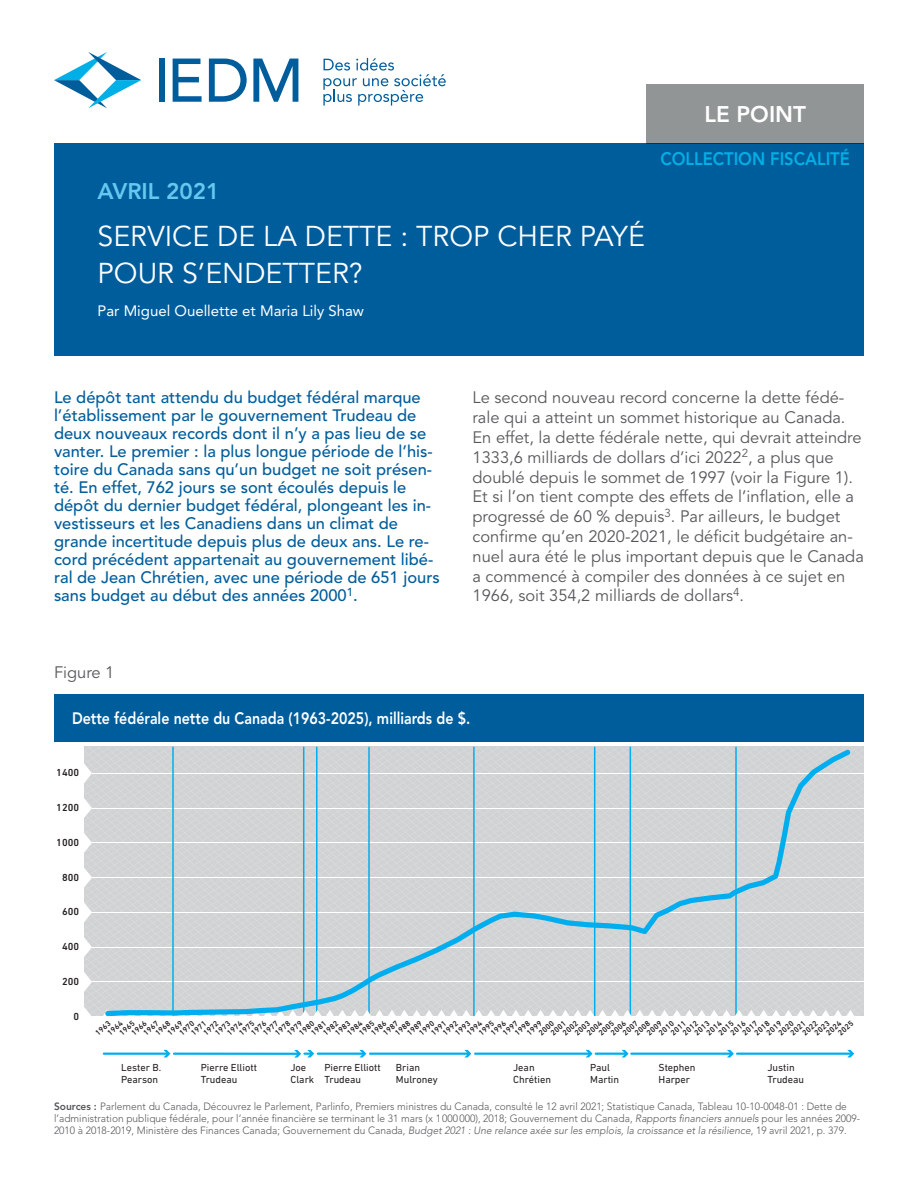
<style>
.page{position:relative;width:918px;height:1188px;background:#fff}
.page>*{position:absolute;margin:0;border:0;box-sizing:border-box;transform-origin:0 0}
.t1{font:28.5px/37.5px "Avenir LT Std";color:#fff}
.t2{font:800 22.5px "Avenir LT Std";color:#64c8ef}
.t3{font:800 22.5px "Avenir LT Std";color:#fff}
.t4{font:800 18px "Avenir LT Std";color:#00afe6;scale:.92 1}
.t5{font:500 16.5px/18px "Avenir LT Std";color:#005d9c}
.t6{font:16.5px/19.8px "Avenir LT Std";color:#57585a}
.t7{font:800 16.5px "Avenir LT Std";color:#fff;scale:.86 1}
.t8{font:15px "Avenir LT Std";color:#fff}
.t9{font:300 10.5px/12px "Avenir LT Std";color:#57585a}
.t10{font:10.35px/11.9px "DIN Next LT Pro";color:#231f20}
.t11{font:500 10.35px "DIN Next LT Pro";color:#231f20}
.t12{font:500 7.95px/7.6px "DIN Next LT Pro";color:#231f20}
.s1{font-weight:800}
.s2{font-style:italic}
</style>
<div class="page">
<div style="left:54px;top:144px;width:810px;height:212px;background:#005d9c"></div>
<svg style="left:323px;top:58px;width:123px;height:48px"></svg>
<div style="left:159px;top:59px;width:6px;height:43px;background:#005d9c"></div>
<svg style="left:173px;top:59px;width:29px;height:43px"></svg>
<svg style="left:209px;top:59px;width:38px;height:43px"></svg>
<svg style="left:253px;top:59px;width:45px;height:43px"></svg>
<svg style="left:54px;top:52px;width:87px;height:56px"></svg>
<div style="left:646px;top:84px;width:218px;height:60px;background:#929595"></div>
<svg style="left:84px;top:747px;width:780px;height:270px;background:#d8d9db"></svg>
<svg style="left:105px;top:749px;width:746px;height:267px;background:#ccd3d7"></svg>
<hr style="left:103px;top:1053px;width:66px;height:2px;background:#00aeef">
<svg style="left:163px;top:1050px;width:7px;height:7px"></svg>
<hr style="left:173px;top:1053px;width:127px;height:2px;background:#00aeef">
<svg style="left:294px;top:1050px;width:20px;height:8px"></svg>
<hr style="left:317px;top:1053px;width:48px;height:2px;background:#00aeef">
<svg style="left:359px;top:1050px;width:7px;height:7px"></svg>
<hr style="left:369px;top:1053px;width:101px;height:2px;background:#00aeef">
<svg style="left:464px;top:1050px;width:7px;height:7px"></svg>
<hr style="left:474px;top:1053px;width:117px;height:2px;background:#00aeef">
<svg style="left:586px;top:1050px;width:7px;height:7px"></svg>
<hr style="left:595px;top:1053px;width:32px;height:2px;background:#00aeef">
<svg style="left:622px;top:1050px;width:7px;height:7px"></svg>
<hr style="left:630px;top:1053px;width:102px;height:2px;background:#00aeef">
<svg style="left:727px;top:1050px;width:7px;height:7px"></svg>
<hr style="left:736px;top:1053px;width:117px;height:2px;background:#00aeef">
<svg style="left:847px;top:1050px;width:7px;height:7px"></svg>
<div style="left:54px;top:694px;width:810px;height:48px;background:#005d9c"></div>
<h2 class="t3" style="left:704px;top:101px;width:103px">LE POINT</h2>
<h2 class="t2" style="left:98px;top:178px;width:123px">AVRIL 2021</h2>
<h1 class="t1" style="left:98px;top:218px;width:549px">SERVICE DE LA DETTE : TROP CHER PAYÉ<br>POUR S’ENDETTER?</h1>
<p class="t8" style="left:98px;top:302px;width:268px">Par Miguel Ouellette et Maria Lily Shaw</p>
<p class="t4" style="left:660px;top:148px;width:207px">COLLECTION FISCALITÉ</p>
<p class="t5" style="left:54px;top:389px;width:387px">Le dépôt tant attendu du budget fédéral marque l’établissement par le gouvernement Trudeau de deux nouveaux records dont il n’y a pas lieu de se vanter. Le premier : la plus longue période de l’his&shy;toire du Canada sans qu’un budget ne soit présen&shy;té. En effet, 762 jours se sont écoulés depuis le dépôt du dernier budget fédéral, plongeant les in&shy;vestisseurs et les Canadiens dans un climat de grande incertitude depuis plus de deux ans. Le re&shy;cord précédent appartenait au gouvernement libé&shy;ral de Jean Chrétien, avec une période de 651 jours sans budget au début des années 2000<sup>1</sup>.</p>
<p class="t6" style="left:473px;top:388px;width:393px">Le second nouveau record concerne la dette fédé&shy;rale qui a atteint un sommet historique au Canada.<br>En effet, la dette fédérale nette, qui devrait atteindre 1333,6 milliards de dollars d’ici 2022<sup>2</sup>, a plus que doublé depuis le sommet de 1997 (voir la Figure 1).<br>Et si l’on tient compte des effets de l’inflation, elle a progressé de 60 % depuis<sup>3</sup>. Par ailleurs, le budget confirme qu’en 2020-2021, le déficit budgétaire an&shy;nuel aura été le plus important depuis que le Canada a commencé à compiler des données à ce sujet en 1966, soit 354,2 milliards de dollars<sup>4</sup>.</p>
<p class="t6" style="left:54px;top:663px;width:62px">Figure 1</p>
<p class="t7" style="left:72px;top:708px;width:465px">Dette fédérale nette du Canada (1963-2025), milliards de $.</p>
<p class="t11" style="left:56px;top:767px;width:24px">1400</p>
<p class="t11" style="left:56px;top:802px;width:24px">1200</p>
<p class="t11" style="left:56px;top:836px;width:24px">1000</p>
<p class="t11" style="left:62px;top:871px;width:19px">800</p>
<p class="t11" style="left:62px;top:906px;width:19px">600</p>
<p class="t11" style="left:62px;top:941px;width:19px">400</p>
<p class="t11" style="left:62px;top:975px;width:19px">200</p>
<p class="t11" style="left:73px;top:1010px;width:7px">0</p>
<p class="t12" style="left:94px;top:1031px;width:19px;rotate:-40deg">1963</p>
<p class="t12" style="left:118px;top:1031px;width:19px;rotate:-40deg">1965</p>
<p class="t12" style="left:154px;top:1031px;width:19px;rotate:-40deg">1968</p>
<p class="t12" style="left:190px;top:1031px;width:19px;rotate:-40deg">1971</p>
<p class="t12" style="left:226px;top:1031px;width:19px;rotate:-40deg">1974</p>
<p class="t12" style="left:262px;top:1031px;width:19px;rotate:-40deg">1977</p>
<p class="t12" style="left:298px;top:1031px;width:19px;rotate:-40deg">1980</p>
<p class="t12" style="left:334px;top:1031px;width:19px;rotate:-40deg">1983</p>
<p class="t12" style="left:369px;top:1031px;width:19px;rotate:-40deg">1986</p>
<p class="t12" style="left:405px;top:1031px;width:19px;rotate:-40deg">1989</p>
<p class="t12" style="left:441px;top:1031px;width:19px;rotate:-40deg">1992</p>
<p class="t12" style="left:477px;top:1031px;width:19px;rotate:-40deg">1995</p>
<p class="t12" style="left:513px;top:1031px;width:19px;rotate:-40deg">1998</p>
<p class="t12" style="left:549px;top:1031px;width:19px;rotate:-40deg">2001</p>
<p class="t12" style="left:585px;top:1031px;width:19px;rotate:-40deg">2004</p>
<p class="t12" style="left:621px;top:1031px;width:19px;rotate:-40deg">2007</p>
<p class="t12" style="left:657px;top:1031px;width:19px;rotate:-40deg">2010</p>
<p class="t12" style="left:693px;top:1031px;width:19px;rotate:-40deg">2013</p>
<p class="t12" style="left:106px;top:1031px;width:19px;rotate:-40deg">1964</p>
<p class="t12" style="left:748px;top:1025px;width:19px;text-indent:-9px;rotate:-40deg">2017<br>2018</p>
<p class="t12" style="left:825px;top:1031px;width:19px;rotate:-40deg">2024</p>
<p class="t12" style="left:130px;top:1031px;width:19px;rotate:-40deg">1966</p>
<p class="t12" style="left:166px;top:1031px;width:19px;rotate:-40deg">1969</p>
<p class="t12" style="left:202px;top:1031px;width:19px;rotate:-40deg">1972</p>
<p class="t12" style="left:238px;top:1031px;width:19px;rotate:-40deg">1975</p>
<p class="t12" style="left:274px;top:1031px;width:19px;rotate:-40deg">1978</p>
<p class="t12" style="left:310px;top:1031px;width:19px;rotate:-40deg">1981</p>
<p class="t12" style="left:346px;top:1031px;width:19px;rotate:-40deg">1984</p>
<p class="t12" style="left:382px;top:1031px;width:19px;rotate:-40deg">1987</p>
<p class="t12" style="left:417px;top:1031px;width:19px;rotate:-40deg">1990</p>
<p class="t12" style="left:453px;top:1031px;width:19px;rotate:-40deg">1993</p>
<p class="t12" style="left:489px;top:1031px;width:19px;rotate:-40deg">1996</p>
<p class="t12" style="left:525px;top:1031px;width:19px;rotate:-40deg">1999</p>
<p class="t12" style="left:561px;top:1031px;width:19px;rotate:-40deg">2002</p>
<p class="t12" style="left:597px;top:1031px;width:19px;rotate:-40deg">2005</p>
<p class="t12" style="left:633px;top:1031px;width:19px;rotate:-40deg">2008</p>
<p class="t12" style="left:669px;top:1031px;width:19px;rotate:-40deg">2011</p>
<p class="t12" style="left:765px;top:1031px;width:19px;rotate:-40deg">2019</p>
<p class="t12" style="left:142px;top:1031px;width:19px;rotate:-40deg">1967</p>
<p class="t12" style="left:178px;top:1031px;width:19px;rotate:-40deg">1970</p>
<p class="t12" style="left:214px;top:1031px;width:19px;rotate:-40deg">1973</p>
<p class="t12" style="left:250px;top:1031px;width:19px;rotate:-40deg">1976</p>
<p class="t12" style="left:286px;top:1031px;width:19px;rotate:-40deg">1979</p>
<p class="t12" style="left:322px;top:1031px;width:19px;rotate:-40deg">1982</p>
<p class="t12" style="left:358px;top:1031px;width:19px;rotate:-40deg">1985</p>
<p class="t12" style="left:393px;top:1031px;width:19px;rotate:-40deg">1988</p>
<p class="t12" style="left:429px;top:1031px;width:19px;rotate:-40deg">1991</p>
<p class="t12" style="left:465px;top:1031px;width:19px;rotate:-40deg">1994</p>
<p class="t12" style="left:501px;top:1031px;width:19px;rotate:-40deg">1997</p>
<p class="t12" style="left:537px;top:1031px;width:19px;rotate:-40deg">2000</p>
<p class="t12" style="left:573px;top:1031px;width:19px;rotate:-40deg">2003</p>
<p class="t12" style="left:609px;top:1031px;width:19px;rotate:-40deg">2006</p>
<p class="t12" style="left:645px;top:1031px;width:19px;rotate:-40deg">2009</p>
<p class="t12" style="left:681px;top:1031px;width:19px;rotate:-40deg">2012</p>
<p class="t12" style="left:705px;top:1031px;width:19px;rotate:-40deg">2014</p>
<p class="t12" style="left:813px;top:1031px;width:19px;rotate:-40deg">2023</p>
<p class="t12" style="left:777px;top:1031px;width:19px;rotate:-40deg">2020</p>
<p class="t12" style="left:729px;top:1031px;width:19px;rotate:-40deg">2016</p>
<p class="t12" style="left:837px;top:1031px;width:19px;rotate:-40deg">2025</p>
<p class="t12" style="left:801px;top:1031px;width:19px;rotate:-40deg">2022</p>
<p class="t12" style="left:717px;top:1031px;width:19px;rotate:-40deg">2015</p>
<p class="t12" style="left:789px;top:1031px;width:19px;rotate:-40deg">2021</p>
<p class="t10" style="left:121px;top:1061px;width:42px">Lester B.<br>Pearson</p>
<p class="t10" style="left:201px;top:1061px;width:58px">Pierre Elliott<br>Trudeau</p>
<p class="t10" style="left:291px;top:1061px;width:25px">Joe<br>Clark</p>
<p class="t10" style="left:324px;top:1061px;width:58px">Pierre Elliott<br>Trudeau</p>
<p class="t10" style="left:396px;top:1061px;width:43px">Brian<br>Mulroney</p>
<p class="t10" style="left:513px;top:1061px;width:39px">Jean<br>Chrétien</p>
<p class="t10" style="left:590px;top:1061px;width:31px">Paul<br>Martin</p>
<p class="t10" style="left:659px;top:1061px;width:38px">Stephen<br>Harper</p>
<p class="t10" style="left:767px;top:1061px;width:38px">Justin<br>Trudeau</p>
<p class="t9" style="left:54px;top:1100px;width:808px"><span class="s1">Sources :</span> Parlement du Canada, Découvrez le Parlement, Parlinfo, Premiers ministres du Canada, consulté le 12 avril 2021; Statistique Canada, Tableau 10-10-0048-01 : Dette de l’administration publique fédérale, pour l’année financière se terminant le 31 mars (x 1000000), 2018; Gouvernement du Canada, <span class="s2">Rapports financiers annuels</span> pour les années 2009-<br>2010 à 2018-2019, Ministère des Finances Canada; Gouvernement du Canada, <span class="s2">Budget 2021 : Une relance axée sur les emplois, la croissance et la résilience</span>, 19 avril 2021, p. 379.</p>
</div>
